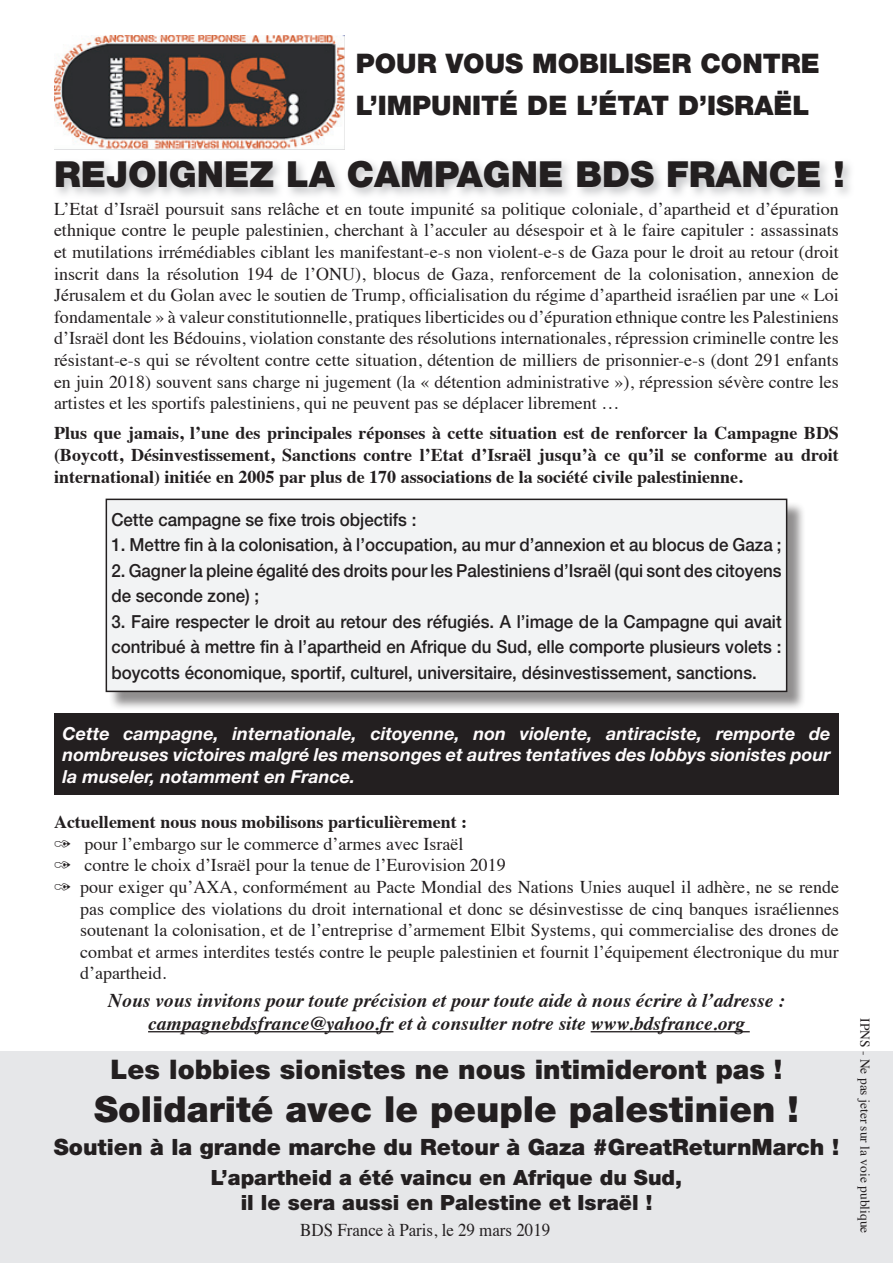
<style>
.page{position:relative;width:893px;height:1263px;background:#fff}
.page>*{position:absolute;margin:0;border:0;box-sizing:border-box;transform-origin:0 0}
.t1{font:900 36px "Helvetica Neue";color:#231f20}
.t2{font:900 27px/42px "Helvetica Neue";color:#231f20}
.t3{font:900 22.5px "Helvetica Neue";color:#231f20}
.t4{font:900 21px/25.2px "Helvetica Neue";color:#231f20;text-align:center}
.t5{font:italic 700 19.5px/23.4px "Times";color:#231f20;text-align:center}
.t6{font:18px/21.6px "Times";color:#231f20;text-align:justify}
.t7{font:500 18px/25.5px "Helvetica Neue";color:#231f20;scale:.94 1}
.t8{font:700 18px/21.6px "Times";color:#231f20;text-align:justify}
.t9{font:italic 700 18px/21.6px "Helvetica Neue";color:#fefbfc;text-align:justify}
.t10{font:18px "Times";color:#231f20;scale:.94 1}
.t11{font:13.5px "Times";color:#231f20}
</style>
<div class="page">
<hr style="left:148px;top:1031px;width:245px;height:1px;background:#231f20">
<hr style="left:591px;top:1031px;width:159px;height:1px;background:#231f20">
<img style="left:54px;top:36px;width:291px;height:114px">
<div style="left:52px;top:158px;width:803px;height:43px;background:#bcbdc0;opacity:.88"></div>
<div style="left:54px;top:713px;width:785px;height:82px;background:#231f20"></div>
<div style="left:108px;top:501px;width:698px;height:210px;background:#231f20;opacity:.5"></div>
<div style="left:106px;top:499px;width:681px;height:192px;background:#f2f3f4"></div>
<div style="left:106px;top:499px;width:681px;height:193px;border:2px solid #231f20"></div>
<div style="left:0;top:1052px;width:893px;height:211px;background:#e6e7e9"></div>
<h2 class="t2" style="left:356px;top:42px;width:466px">POUR VOUS MOBILISER CONTRE<br>L’IMPUNITÉ DE L’ÉTAT D’ISRAËL</h2>
<h1 class="t1" style="left:54px;top:153px;width:792px">REJOIGNEZ LA CAMPAGNE BDS FRANCE !</h1>
<p class="t6" style="left:54px;top:196px;width:786px">L’Etat d’Israël poursuit sans relâche et en toute impunité sa politique coloniale, d’apartheid et d’épuration ethnique contre le peuple palestinien, cherchant à l’acculer au désespoir et à le faire capituler : assassinats et mutilations irrémédiables ciblant les manifestant-e-s non violent-e-s de Gaza pour le droit au retour (droit inscrit dans la résolution 194 de l’ONU), blocus de Gaza, renforcement de la colonisation, annexion de Jérusalem et du Golan avec le soutien de Trump, officialisation du régime d’apartheid israélien par une « Loi fondamentale » à valeur constitutionnelle, pratiques liberticides ou d’épuration ethnique contre les Palestiniens d’Israël dont les Bédouins, violation constante des résolutions internationales, répression criminelle contre les résistant-e-s qui se révoltent contre cette situation, détention de milliers de prisonnier-e-s (dont 291 enfants en juin 2018) souvent sans charge ni jugement (la « détention administrative »), répression sévère contre les artistes et les sportifs palestiniens, qui ne peuvent pas se déplacer librement …</p>
<p class="t8" style="left:54px;top:420px;width:786px">Plus que jamais, l’une des principales réponses à cette situation est de renforcer la Campagne BDS (Boycott, Désinvestissement, Sanctions contre l’Etat d’Israël jusqu’à ce qu’il se conforme au droit international) initiée en 2005 par plus de 170 associations de la société civile palestinienne.</p>
<p class="t7" style="left:111px;top:506px;width:326px">Cette campagne se fixe trois objectifs :</p>
<p class="t7" style="left:111px;top:532px;width:714px">1. Mettre fin à la colonisation, à l’occupation, au mur d’annexion et au blocus de Gaza ;</p>
<p class="t7" style="left:111px;top:557px;width:714px">2. Gagner la pleine égalité des droits pour les Palestiniens d’Israël (qui sont des citoyens de seconde zone) ;</p>
<p class="t7" style="left:111px;top:609px;width:715px;text-align:justify">3. Faire respecter le droit au retour des réfugiés. A l’image de la Campagne qui avait contribué à mettre fin à l’apartheid en Afrique du Sud, elle comporte plusieurs volets : boycotts économique, sportif, culturel, universitaire, désinvestissement, sanctions.</p>
<p class="t9" style="left:63px;top:722px;width:769px">Cette campagne, internationale, citoyenne, non violente, antiraciste, remporte de nombreuses victoires malgré les mensonges et autres tentatives des lobbys sionistes pour la museler, notamment en France.</p>
<p class="t8" style="left:54px;top:809px;width:415px">Actuellement nous nous mobilisons particulièrement :</p>
<p class="t6" style="left:80px;top:831px;width:760px;text-align:left">pour l’embargo sur le commerce d’armes avec Israël<br>contre le choix d’Israël pour la tenue de l’Eurovision 2019<br>pour exiger qu’axa, conformément au Pacte Mondial des Nations Unies auquel il adhère, ne se rende pas complice des violations du droit international et donc se désinvestisse de cinq banques israéliennes soutenant la colonisation, et de l’entreprise d’armement Elbit Systems, qui commercialise des drones de combat et armes interdites testés contre le peuple palestinien et fournit l’équipement électronique du mur d’apartheid.</p>
<p class="t5" style="left:108px;top:987px;width:678px">Nous vous invitons pour toute précision et pour toute aide à nous écrire à l’adresse : campagnebdsfrance@yahoo.fr et à consulter notre site www.bdsfrance.org</p>
<h2 class="t2" style="left:111px;top:1048px;width:673px">Les lobbies sionistes ne nous intimideront pas !</h2>
<h1 class="t1" style="left:94px;top:1087px;width:706px">Solidarité avec le peuple palestinien !</h1>
<p class="t3" style="left:54px;top:1134px;width:787px">Soutien à la grande marche du Retour à Gaza #GreatReturnMarch !</p>
<p class="t4" style="left:211px;top:1165px;width:473px">L’apartheid a été vaincu en Afrique du Sud, il le sera aussi en Palestine et Israël !</p>
<p class="t10" style="left:300px;top:1213px;width:267px">BDS France à Paris, le 29 mars 2019</p>
<p class="t11" style="left:877px;top:1018px;width:217px;rotate:90deg">IPNS - Ne pas jeter sur la voie publique</p>
</div>
